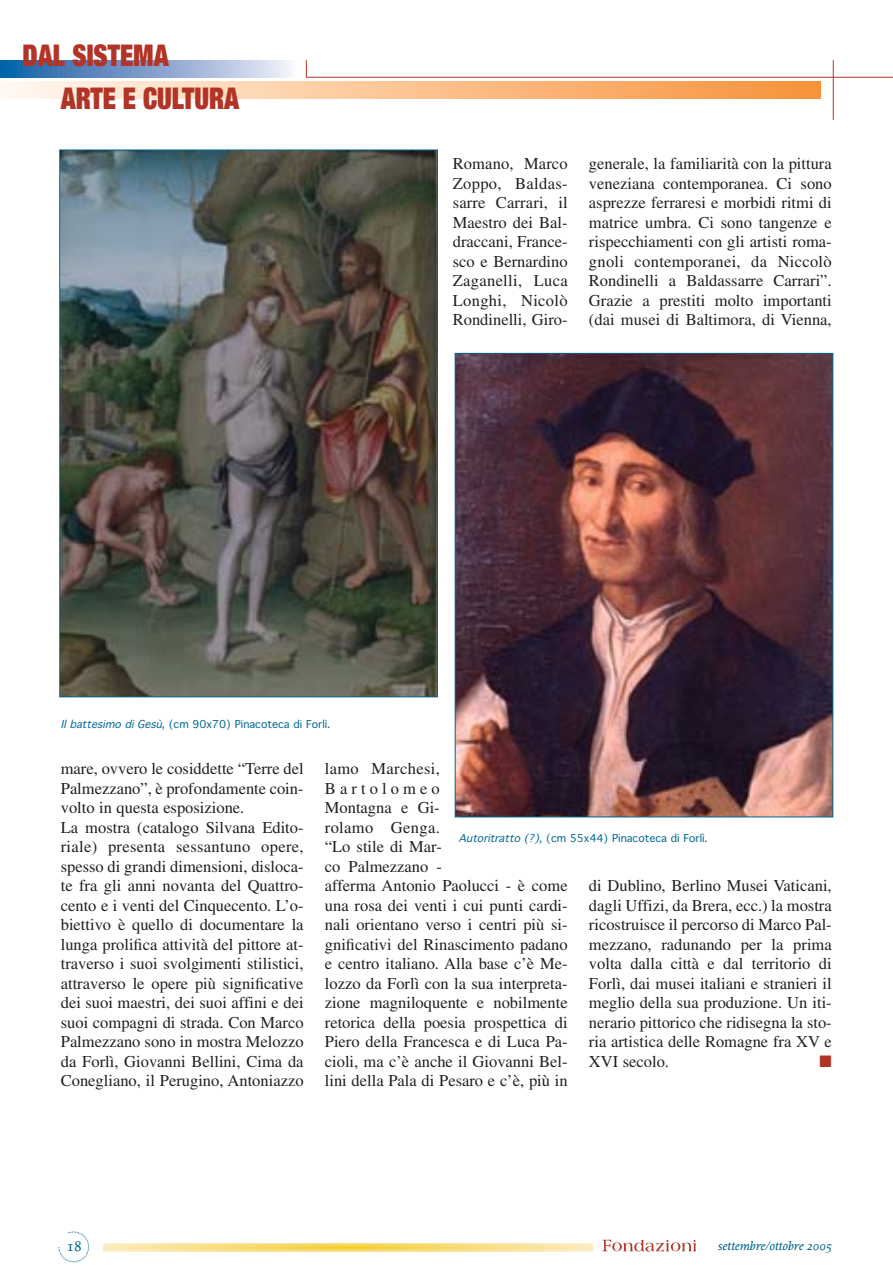
<style>
.page{position:relative;width:893px;height:1285px;background:#fff}
.page>*{position:absolute;margin:0;border:0;box-sizing:border-box;transform-origin:0 0}
.t1{font:900 expanded 30px "Helvetica Neue";color:#b23427;scale:.88 1}
.t2{font:16.5px/19.5px "Times";color:#231f20;text-align:justify}
.t3{font:16.5px "Zapf Dingbats ITC";color:#b23427}
.t4{font:500 15px "Proforma";color:#00678f}
.t5{font:italic 500 12.75px "Proforma";color:#00678f}
.t6{font:10.5px "Geneva";color:#006792}
.s1{font-style:italic}
</style>
<div class="page">
<svg style="left:104px;top:1243px;width:489px;height:8px;background:#f8df87"></svg>
<svg style="left:58px;top:1231px;width:31px;height:30px"></svg>
<svg style="left:602px;top:1239px;width:94px;height:12px"></svg>
<hr style="left:306px;top:77px;width:587px;height:1px;background:#b23427">
<hr style="left:833px;top:60px;width:1px;height:60px;background:#b23427">
<svg style="left:0;top:60px;width:821px;height:38px"></svg>
<img style="left:61px;top:151px;width:375px;height:544px">
<img style="left:457px;top:355px;width:374px;height:460px">
<h1 class="t1" style="left:23px;top:45px;width:168px">DAL SISTEMA</h1>
<h1 class="t1" style="left:61px;top:87px;width:204px">ARTE E CULTURA</h1>
<p class="t2" style="left:453px;top:155px;width:116px">Romano, Marco Zoppo, Baldas&shy;sarre Carrari, il Maestro dei Bal&shy;draccani, France&shy;sco e Bernardino Zaganelli, Luca Longhi, Nicolò Rondinelli, Giro-</p>
<p class="t2" style="left:589px;top:155px;width:244px">generale, la familiarità con la pittura veneziana contemporanea. Ci sono asprezze ferraresi e morbidi ritmi di matrice umbra. Ci sono tangenze e rispecchiamenti con gli artisti roma&shy;gnoli contemporanei, da Niccolò Rondinelli a Baldassarre Carrari”.<br>Grazie a prestiti molto importanti (dai musei di Baltimora, di Vienna,</p>
<p class="t6" style="left:61px;top:719px;width:271px"><span class="s1">Il battesimo di Gesù</span>, (cm 90x70) Pinacoteca di Forlì.</p>
<p class="t2" style="left:61px;top:760px;width:244px;text-align:left">mare, ovvero le cosiddette “Terre del Palmezzano”, è profondamente coin&shy;volto in questa esposizione.<br>La mostra (catalogo Silvana Edito&shy;riale) presenta sessantuno opere, spesso di grandi dimensioni, disloca&shy;te fra gli anni novanta del Quattro&shy;cento e i venti del Cinquecento. L’o&shy;biettivo è quello di documentare la lunga prolifica attività del pittore at&shy;traverso i suoi svolgimenti stilistici, attraverso le opere più significative dei suoi maestri, dei suoi affini e dei suoi compagni di strada. Con Marco Palmezzano sono in mostra Melozzo da Forlì, Giovanni Bellini, Cima da Conegliano, il Perugino, Antoniazzo</p>
<p class="t2" style="left:325px;top:760px;width:244px;text-align:left">lamo Marchesi,<br>Bartolomeo<br>Montagna e Gi-<br>rolamo Genga.<br>“Lo stile di Mar-<br>co Palmezzano -<br>afferma Antonio Paolucci - è come una rosa dei venti i cui punti cardi&shy;nali orientano verso i centri più si&shy;gnificativi del Rinascimento padano e centro italiano. Alla base c’è Me&shy;lozzo da Forlì con la sua interpreta&shy;zione magniloquente e nobilmente retorica della poesia prospettica di<br>Piero della Francesca e di Luca Pa&shy;cioli, ma c’è anche il Giovanni Bel&shy;lini della Pala di Pesaro e c’è, più in</p>
<p class="t6" style="left:459px;top:833px;width:251px"><span class="s1">Autoritratto (?)</span>, (cm 55x44) Pinacoteca di Forlì.</p>
<p class="t2" style="left:589px;top:877px;width:244px">di Dublino, Berlino Musei Vaticani, dagli Uffizi, da Brera, ecc.) la mostra ricostruisce il percorso di Marco Pal&shy;mezzano, radunando per la prima volta dalla città e dal territorio di Forlì, dai musei italiani e stranieri il meglio della sua produzione. Un iti&shy;nerario pittorico che ridisegna la sto&shy;ria artistica delle Romagne fra XV e XVI secolo.</p>
<p class="t3" style="left:819px;top:1054px;width:14px">■</p>
<p class="t4" style="left:67px;top:1240px;width:16px">18</p>
<p class="t5" style="left:717px;top:1240px;width:116px">settembre/ottobre 2005</p>
</div>
